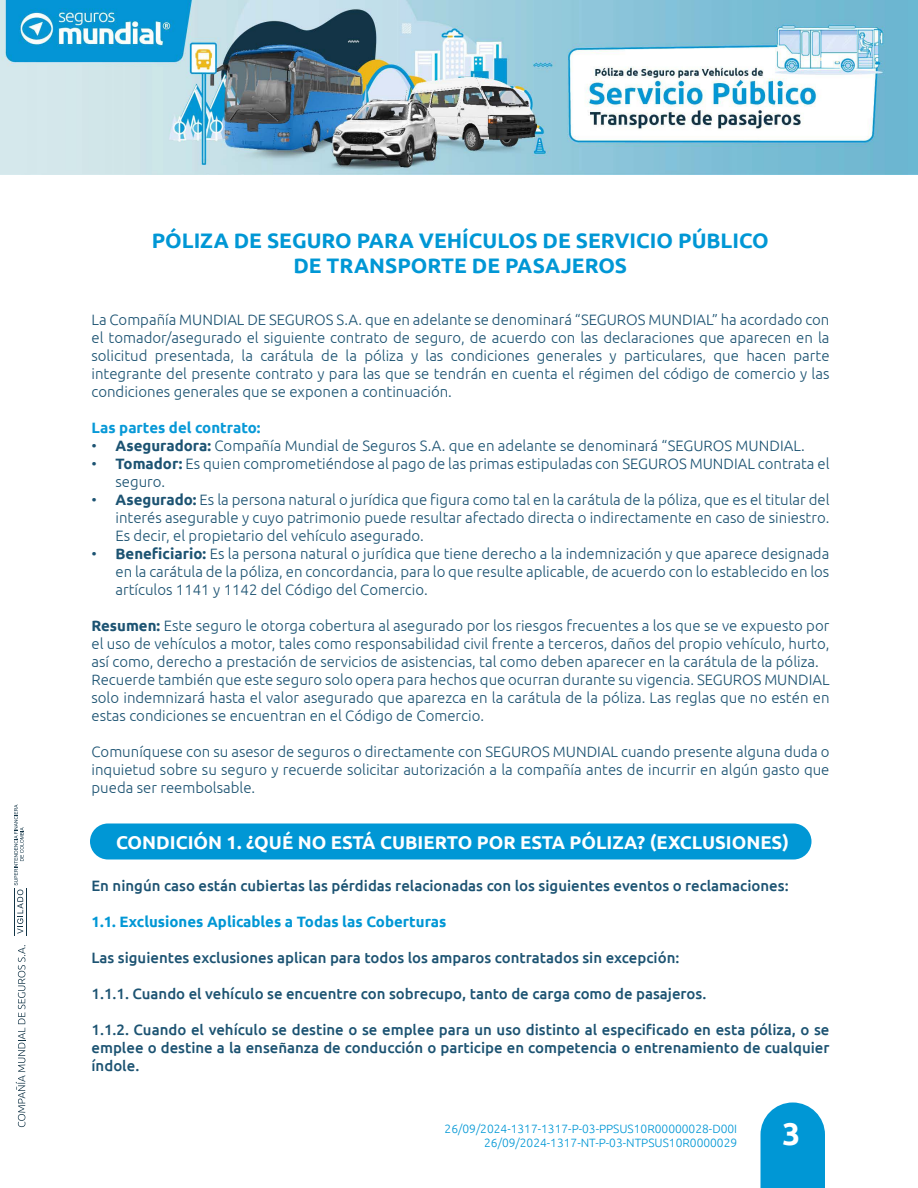
<style>
.page{position:relative;width:918px;height:1188px;background:#fff}
.page>*{position:absolute;margin:0;border:0;box-sizing:border-box;transform-origin:0 0}
.t1{font:700 31.5px "Ubuntu";color:#fff}
.t2{font:700 21px/25.2px "Ubuntu";color:#0097d5;text-align:center}
.t3{font:700 18.45px "Ubuntu";color:#fff}
.t4{font:300 15px/18px "Ubuntu";color:#1c5372;text-align:justify}
.t5{font:500 15px/18px "Ubuntu";color:#1c5372;text-align:justify}
.t6{font:700 15px "Ubuntu";color:#0097d5}
.t7{font:700 15px "Ubuntu";color:#0899d7}
.t8{font:300 12px/14.4px "Ubuntu";color:#0097d5;text-align:right}
.s1{font-weight:700}
</style>
<div class="page">
<div style="left:90px;top:824px;width:722px;height:36px;background:#0097d5;border-radius:18px"></div>
<svg style="left:760px;top:1102px;width:65px;height:86px;background:#17a0d8"></svg>
<svg style="left:14px;top:805px;width:10px;height:129px"></svg>
<hr style="left:14px;top:888px;width:1px;height:48px;background:#123446">
<hr style="left:26px;top:888px;width:1px;height:48px;background:#123446">
<svg style="left:16px;top:945px;width:9px;height:182px"></svg>
<img style="left:0;top:0;width:918px;height:175px">
<h2 class="t2" style="left:152px;top:228px;width:619px">PÓLIZA DE SEGURO PARA VEHÍCULOS DE SERVICIO PÚBLICO<br>DE TRANSPORTE DE PASAJEROS</h2>
<p class="t4" style="left:92px;top:310px;width:740px">La Compañía MUNDIAL DE SEGUROS S.A. que en adelante se denominará “SEGUROS MUNDIAL” ha acordado con el tomador/asegurado el siguiente contrato de seguro, de acuerdo con las declaraciones que aparecen en la solicitud presentada, la carátula de la póliza y las condiciones generales y particulares, que hacen parte integrante del presente contrato y para las que se tendrán en cuenta el régimen del código de comercio y las condiciones generales que se exponen a continuación.</p>
<p class="t7" style="left:92px;top:419px;width:170px">Las partes del contrato:</p>
<p class="t4" style="left:92px;top:436px;width:715px">• <span class="s1">Aseguradora:</span> Compañía Mundial de Seguros S.A. que en adelante se denominará “SEGUROS MUNDIAL.</p>
<p class="t4" style="left:116px;top:454px;width:716px;text-indent:-24px">• <span class="s1">Tomador:</span> Es quien comprometiéndose al pago de las primas estipuladas con SEGUROS MUNDIAL contrata el seguro.</p>
<p class="t4" style="left:116px;top:490px;width:716px;text-indent:-24px">• <span class="s1">Asegurado:</span> Es la persona natural o jurídica que figura como tal en la carátula de la póliza, que es el titular del interés asegurable y cuyo patrimonio puede resultar afectado directa o indirectamente en caso de siniestro.<br>Es decir, el propietario del vehículo asegurado.</p>
<p class="t4" style="left:116px;top:544px;width:715px;text-indent:-24px">• <span class="s1">Beneficiario:</span> Es la persona natural o jurídica que tiene derecho a la indemnización y que aparece designada en la carátula de la póliza, en concordancia, para lo que resulte aplicable, de acuerdo con lo establecido en los artículos 1141 y 1142 del Código del Comercio.</p>
<p class="t4" style="left:92px;top:616px;width:740px;text-align:left"><span class="s1">Resumen:</span> Este seguro le otorga cobertura al asegurado por los riesgos frecuentes a los que se ve expuesto por el uso de vehículos a motor, tales como responsabilidad civil frente a terceros, daños del propio vehículo, hurto, así como, derecho a prestación de servicios de asistencias, tal como deben aparecer en la carátula de la póliza.<br>Recuerde también que este seguro solo opera para hechos que ocurran durante su vigencia. SEGUROS MUNDIAL solo indemnizará hasta el valor asegurado que aparezca en la carátula de la póliza. Las reglas que no estén en estas condiciones se encuentran en el Código de Comercio.</p>
<p class="t4" style="left:92px;top:742px;width:740px">Comuníquese con su asesor de seguros o directamente con SEGUROS MUNDIAL cuando presente alguna duda o inquietud sobre su seguro y recuerde solicitar autorización a la compañía antes de incurrir en algún gasto que pueda ser reembolsable.</p>
<p class="t3" style="left:116px;top:831px;width:674px">CONDICIÓN 1. ¿QUÉ NO ESTÁ CUBIERTO POR ESTA PÓLIZA? (EXCLUSIONES)</p>
<p class="t5" style="left:92px;top:876px;width:699px">En ningún caso están cubiertas las pérdidas relacionadas con los siguientes eventos o reclamaciones:</p>
<p class="t6" style="left:92px;top:913px;width:356px">1.1. Exclusiones Aplicables a Todas las Coberturas</p>
<p class="t5" style="left:92px;top:948px;width:589px">Las siguientes exclusiones aplican para todos los amparos contratados sin excepción:</p>
<p class="t5" style="left:92px;top:984px;width:616px">1.1.1. Cuando el vehículo se encuentre con sobrecupo, tanto de carga como de pasajeros.</p>
<p class="t5" style="left:92px;top:1020px;width:740px">1.1.2. Cuando el vehículo se destine o se emplee para un uso distinto al especificado en esta póliza, o se emplee o destine a la enseñanza de conducción o participe en competencia o entrenamiento de cualquier índole.</p>
<p class="t8" style="left:445px;top:1121px;width:294px">26/09/2024-1317-1317-P-03-PPSUS10R00000028-D00I<br>26/09/2024-1317-NT-P-03-NTPSUS10R0000029</p>
<h1 class="t1" style="left:782px;top:1115px;width:19px">3</h1>
</div>
